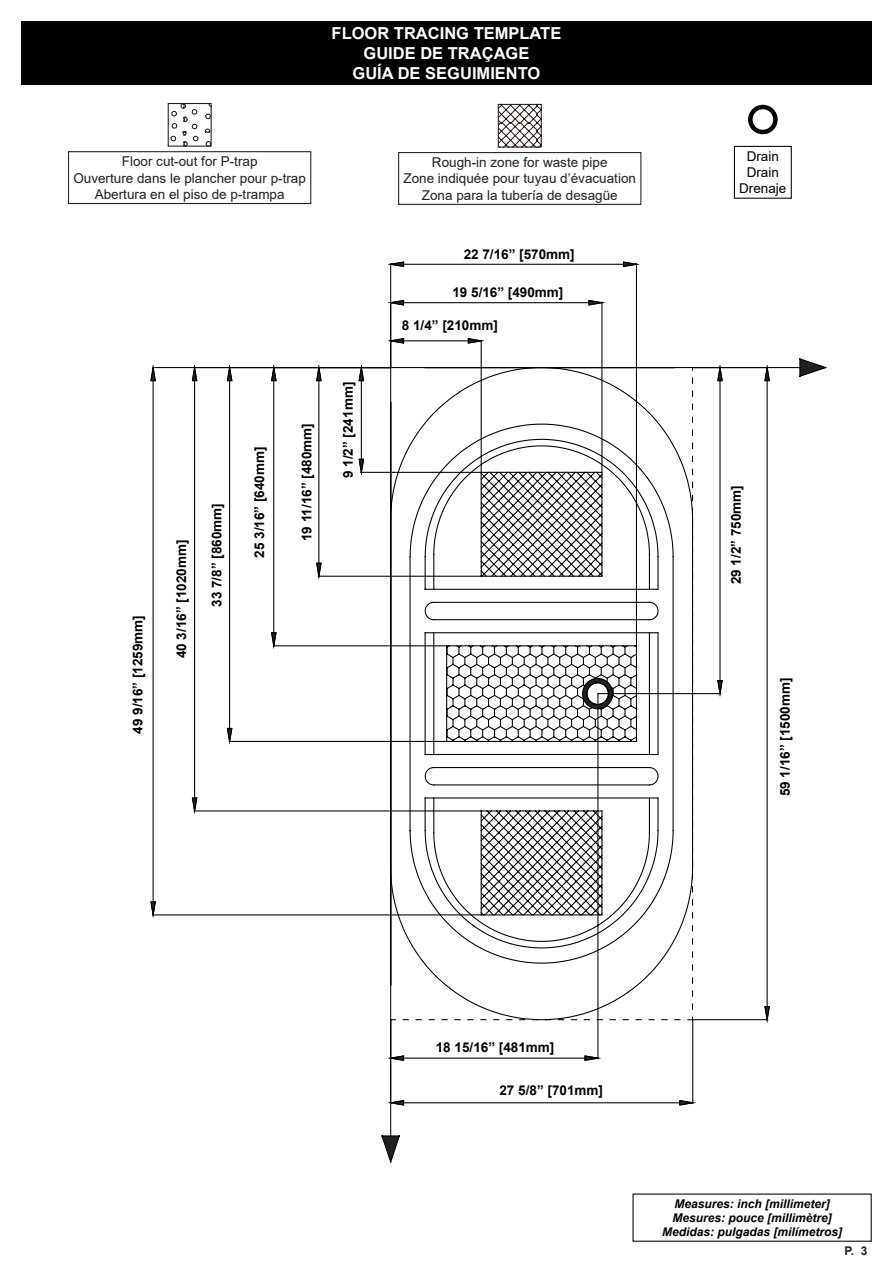
<style>
.page{position:relative;width:893px;height:1263px;background:#fff}
.page>*{position:absolute;margin:0;border:0;box-sizing:border-box;transform-origin:0 0}
.t1{font:700 16.5px "Arial";color:#fff}
.t2{font:700 13.5px "Arial";color:#000}
.t3{font:13.5px "Arial";color:#231f20}
.t4{font:13.5px "Arial";color:#000}
.t5{font:italic 700 12px "Arial";color:#000}
.t6{font:700 12px "Arial";color:#231f20}
</style>
<div class="page">
<div style="left:21px;top:21px;width:851px;height:64px;background:#000"></div>
<hr style="left:153px;top:367px;width:237px;height:1px;background:#000">
<hr style="left:153px;top:914px;width:328px;height:1px;background:#000">
<hr style="left:153px;top:381px;width:1px;height:521px;background:#000">
<svg style="left:150px;top:364px;width:7px;height:18px"></svg>
<svg style="left:150px;top:901px;width:7px;height:17px"></svg>
<hr style="left:601px;top:302px;width:1px;height:170px;background:#000">
<hr style="left:404px;top:302px;width:185px;height:1px;background:#000">
<svg style="left:387px;top:299px;width:18px;height:7px"></svg>
<svg style="left:588px;top:300px;width:17px;height:6px"></svg>
<hr style="left:318px;top:576px;width:163px;height:1px;background:#000">
<hr style="left:318px;top:381px;width:1px;height:182px;background:#000">
<svg style="left:315px;top:364px;width:7px;height:18px"></svg>
<svg style="left:316px;top:562px;width:6px;height:18px"></svg>
<hr style="left:390px;top:264px;width:1px;height:103px;background:#000">
<hr style="left:636px;top:264px;width:1px;height:381px;background:#000">
<hr style="left:404px;top:264px;width:219px;height:1px;background:#000">
<svg style="left:387px;top:261px;width:18px;height:7px"></svg>
<svg style="left:622px;top:261px;width:18px;height:7px"></svg>
<hr style="left:273px;top:645px;width:173px;height:1px;background:#000">
<hr style="left:273px;top:381px;width:1px;height:252px;background:#000">
<svg style="left:270px;top:364px;width:7px;height:18px"></svg>
<svg style="left:271px;top:631px;width:6px;height:18px"></svg>
<hr style="left:229px;top:741px;width:217px;height:1px;background:#000">
<hr style="left:229px;top:381px;width:1px;height:347px;background:#000">
<svg style="left:226px;top:364px;width:7px;height:18px"></svg>
<svg style="left:226px;top:727px;width:7px;height:18px"></svg>
<hr style="left:194px;top:367px;width:196px;height:1px;background:#000">
<hr style="left:194px;top:810px;width:287px;height:1px;background:#000">
<hr style="left:194px;top:381px;width:1px;height:417px;background:#000">
<svg style="left:191px;top:364px;width:7px;height:18px"></svg>
<svg style="left:191px;top:797px;width:7px;height:17px"></svg>
<svg style="left:381px;top:358px;width:446px;height:805px"></svg>
<hr style="left:693px;top:367px;width:75px;height:1px;background:#000">
<hr style="left:693px;top:1019px;width:75px;height:1px;background:#000">
<hr style="left:767px;top:381px;width:1px;height:625px;background:#000">
<svg style="left:764px;top:361px;width:6px;height:21px"></svg>
<svg style="left:764px;top:1005px;width:6px;height:21px"></svg>
<svg style="left:358px;top:337px;width:365px;height:683px"></svg>
<div style="left:68px;top:151px;width:243px;height:53px;border:1px solid #231f20"></div>
<svg style="left:170px;top:105px;width:40px;height:40px"></svg>
<div style="left:168px;top:103px;width:44px;height:44px;border:1px solid #231f20"></div>
<div style="left:398px;top:152px;width:243px;height:53px;border:1px solid #231f20"></div>
<svg style="left:500px;top:106px;width:40px;height:40px"></svg>
<div style="left:498px;top:104px;width:44px;height:44px;border:1px solid #231f20"></div>
<div style="left:748px;top:105px;width:30px;height:29px;border:4px solid #000;border-radius:50%"></div>
<div style="left:734px;top:146px;width:58px;height:53px;border:1px solid #000"></div>
<p class="t1" style="left:332px;top:22px;width:231px">FLOOR TRACING TEMPLATE</p>
<p class="t1" style="left:363px;top:42px;width:167px">GUIDE DE TRAÇAGE</p>
<p class="t1" style="left:352px;top:62px;width:189px">GUÍA DE SEGUIMIENTO</p>
<p class="t3" style="left:122px;top:152px;width:137px">Floor cut-out for P-trap</p>
<p class="t3" style="left:73px;top:168px;width:234px">Ouverture dans le plancher pour p-trap</p>
<p class="t3" style="left:95px;top:185px;width:191px">Abertura en el piso de p-trampa</p>
<p class="t2" style="left:128px;top:734px;width:120px;rotate:-90deg">49 9/16” [1259mm]</p>
<p class="t2" style="left:172px;top:658px;width:120px;rotate:-90deg">40 3/16” [1020mm]</p>
<p class="t2" style="left:207px;top:607px;width:105px;rotate:-90deg">33 7/8” [860mm]</p>
<p class="t2" style="left:250px;top:558px;width:113px;rotate:-90deg">25 3/16” [640mm]</p>
<p class="t2" style="left:297px;top:541px;width:119px;rotate:-90deg">19 11/16” [480mm]</p>
<p class="t2" style="left:339px;top:478px;width:98px;rotate:-90deg">9 1/2” [241mm]</p>
<p class="t3" style="left:432px;top:153px;width:177px">Rough-in zone for waste pipe</p>
<p class="t3" style="left:403px;top:169px;width:234px">Zone indiquée pour tuyau d’évacuation</p>
<p class="t3" style="left:422px;top:186px;width:197px">Zona para la tubería de desagüe</p>
<p class="t2" style="left:464px;top:245px;width:113px">22 7/16” [570mm]</p>
<p class="t2" style="left:452px;top:283px;width:113px">19 5/16” [490mm]</p>
<p class="t2" style="left:402px;top:316px;width:98px">8 1/4” [210mm]</p>
<p class="t4" style="left:747px;top:147px;width:34px">Drain</p>
<p class="t4" style="left:747px;top:163px;width:34px">Drain</p>
<p class="t4" style="left:739px;top:179px;width:49px">Drenaje</p>
<p class="t2" style="left:726px;top:584px;width:101px;rotate:-90deg">29 1/2” 750mm]</p>
<p class="t2" style="left:776px;top:796px;width:120px;rotate:-90deg">59 1/16” [1500mm]</p>
<p class="t2" style="left:436px;top:1038px;width:120px">18 15/16” [481mm]</p>
<p class="t2" style="left:499px;top:1081px;width:105px">27 5/8” [701mm]</p>
<p class="t5" style="left:674px;top:1195px;width:157px">Measures: inch [millimeter]</p>
<p class="t5" style="left:672px;top:1210px;width:161px">Mesures: pouce [millimètre]</p>
<p class="t5" style="left:662px;top:1224px;width:182px">Medidas: pulgadas [milímetros]</p>
<p class="t6" style="left:844px;top:1242px;width:25px">P. 3</p>
</div>
